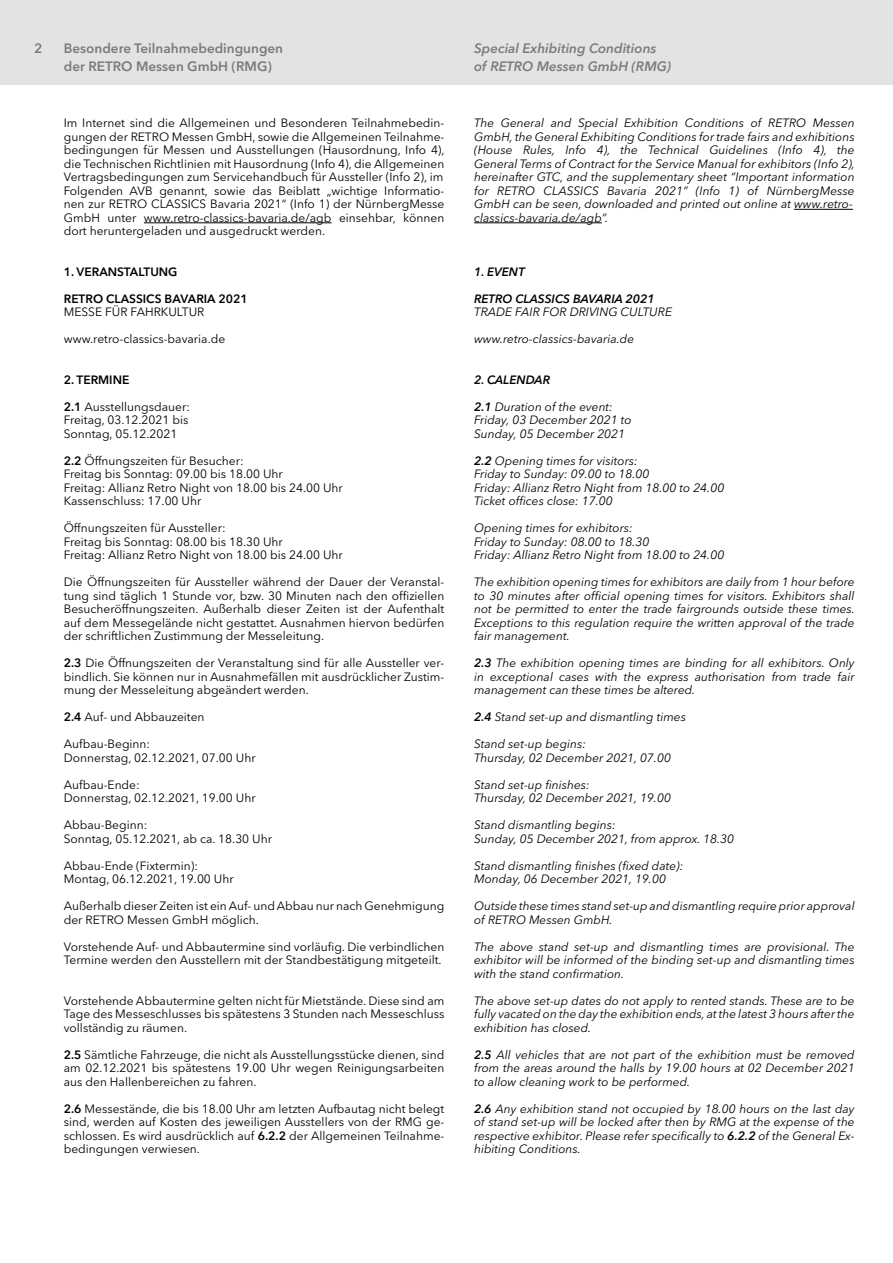
<style>
.page{position:relative;width:893px;height:1263px;background:#fff}
.page>*{position:absolute;margin:0;border:0;box-sizing:border-box;transform-origin:0 0}
.t1{font:600 13.5px "Avenir Next LT Pro";color:#7c7b7b}
.t2{font:italic 600 13.5px "Avenir Next LT Pro";color:#7c7b7b}
.t3{font:12px/13.5px "Avenir Next LT Pro";color:#000;text-align:justify}
.t4{font:italic 12px/13.5px "Avenir Next LT Pro";color:#000;text-align:justify}
.t5{font:600 12px "Avenir Next LT Pro";color:#000}
.t6{font:italic 600 12px "Avenir Next LT Pro";color:#000}
.s1{font-weight:600}
</style>
<div class="page">
<div style="left:0;top:0;width:893px;height:85px;background:#e3e3e3"></div>
<hr style="left:144px;top:222px;width:188px;height:1px;background:#000">
<hr style="left:794px;top:209px;width:59px;height:1px;background:#000">
<hr style="left:474px;top:222px;width:128px;height:1px;background:#000">
<p class="t1" style="left:34px;top:40px;width:10px">2</p>
<p class="t1" style="left:64px;top:40px;width:221px">Besondere Teilnahmebedingungen</p>
<p class="t1" style="left:64px;top:58px;width:210px">der RETRO Messen GmbH (RMG)</p>
<p class="t3" style="left:64px;top:116px;width:382px">Im Internet sind die Allgemeinen und Besonderen Teilnahmebedin&shy;gungen der RETRO Messen GmbH, sowie die Allgemeinen Teilnahme&shy;bedingungen für Messen und Ausstellungen (Hausordnung, Info 4), die Technischen Richtlinien mit Hausordnung (Info 4), die Allgemeinen</p>
<p class="t3" style="left:64px;top:170px;width:381px">Vertragsbedingungen zum Servicehandbuch für Aussteller (Info 2), im</p>
<p class="t3" style="left:64px;top:184px;width:382px">Folgenden AVB genannt, sowie das Beiblatt „wichtige Informatio&shy;nen zur RETRO CLASSICS Bavaria 2021“ (Info 1) der NürnbergMesse GmbH unter www.retro-classics-bavaria.de/agb einsehbar, können dort heruntergeladen und ausgedruckt werden.</p>
<p class="t5" style="left:64px;top:264px;width:115px">1. VERANSTALTUNG</p>
<p class="t5" style="left:64px;top:291px;width:186px">RETRO CLASSICS BAVARIA 2021</p>
<p class="t3" style="left:64px;top:305px;width:142px">MESSE FÜR FAHRKULTUR</p>
<p class="t3" style="left:64px;top:332px;width:163px">www.retro-classics-bavaria.de</p>
<p class="t5" style="left:64px;top:372px;width:67px">2. TERMINE</p>
<p class="t3" style="left:64px;top:400px;width:128px"><span class="s1">2.1</span> Ausstellungsdauer:</p>
<p class="t3" style="left:64px;top:413px;width:126px">Freitag, 03.12.2021 bis</p>
<p class="t3" style="left:64px;top:427px;width:115px">Sonntag, 05.12.2021</p>
<p class="t3" style="left:64px;top:454px;width:181px"><span class="s1">2.2</span> Öffnungszeiten für Besucher:</p>
<p class="t3" style="left:64px;top:467px;width:221px">Freitag bis Sonntag: 09.00 bis 18.00 Uhr</p>
<p class="t3" style="left:64px;top:481px;width:281px">Freitag: Allianz Retro Night von 18.00 bis 24.00 Uhr</p>
<p class="t3" style="left:64px;top:494px;width:139px">Kassenschluss: 17.00 Uhr</p>
<p class="t3" style="left:64px;top:521px;width:163px">Öffnungszeiten für Aussteller:</p>
<p class="t3" style="left:64px;top:535px;width:221px">Freitag bis Sonntag: 08.00 bis 18.30 Uhr</p>
<p class="t3" style="left:64px;top:548px;width:281px">Freitag: Allianz Retro Night von 18.00 bis 24.00 Uhr</p>
<p class="t3" style="left:64px;top:575px;width:382px">Die Öffnungszeiten für Aussteller während der Dauer der Veranstal&shy;tung sind täglich 1 Stunde vor, bzw. 30 Minuten nach den offiziellen Besucheröffnungszeiten. Außerhalb dieser Zeiten ist der Aufenthalt auf dem Messegelände nicht gestattet. Ausnahmen hiervon bedürfen der schriftlichen Zustimmung der Messeleitung.</p>
<p class="t3" style="left:64px;top:656px;width:382px"><span class="s1">2.3</span> Die Öffnungszeiten der Veranstaltung sind für alle Aussteller ver&shy;bindlich. Sie können nur in Ausnahmefällen mit ausdrücklicher Zustim&shy;mung der Messeleitung abgeändert werden.</p>
<p class="t3" style="left:64px;top:710px;width:142px"><span class="s1">2.4</span> Auf- und Abbauzeiten</p>
<p class="t3" style="left:64px;top:737px;width:88px">Aufbau-Beginn:</p>
<p class="t3" style="left:64px;top:751px;width:193px">Donnerstag, 02.12.2021, 07.00 Uhr</p>
<p class="t3" style="left:64px;top:778px;width:77px">Aufbau-Ende:</p>
<p class="t3" style="left:64px;top:791px;width:193px">Donnerstag, 02.12.2021, 19.00 Uhr</p>
<p class="t3" style="left:64px;top:818px;width:85px">Abbau-Beginn:</p>
<p class="t3" style="left:64px;top:832px;width:210px">Sonntag, 05.12.2021, ab ca. 18.30 Uhr</p>
<p class="t3" style="left:64px;top:859px;width:136px">Abbau-Ende (Fixtermin):</p>
<p class="t3" style="left:64px;top:872px;width:171px">Montag, 06.12.2021, 19.00 Uhr</p>
<p class="t3" style="left:64px;top:899px;width:382px">Außerhalb dieser Zeiten ist ein Auf- und Abbau nur nach Genehmigung der RETRO Messen GmbH möglich.</p>
<p class="t3" style="left:64px;top:940px;width:382px">Vorstehende Auf- und Abbautermine sind vorläufig. Die verbindlichen<br>Termine werden den Ausstellern mit der Standbestätigung mitgeteilt.</p>
<p class="t3" style="left:64px;top:994px;width:382px">Vorstehende Abbautermine gelten nicht für Mietstände. Diese sind am Tage des Messeschlusses bis spätestens 3 Stunden nach Messeschluss vollständig zu räumen.</p>
<p class="t3" style="left:64px;top:1048px;width:382px"><span class="s1">2.5</span> Sämtliche Fahrzeuge, die nicht als Ausstellungsstücke dienen, sind am 02.12.2021 bis spätestens 19.00 Uhr wegen Reinigungsarbeiten aus den Hallenbereichen zu fahren.</p>
<p class="t3" style="left:64px;top:1102px;width:382px"><span class="s1">2.6</span> Messestände, die bis 18.00 Uhr am letzten Aufbautag nicht belegt sind, werden auf Kosten des jeweiligen Ausstellers von der RMG ge&shy;schlossen. Es wird ausdrücklich auf <span class="s1">6.2.2</span> der Allgemeinen Teilnahme&shy;bedingungen verwiesen.</p>
<p class="t2" style="left:474px;top:40px;width:184px">Special Exhibiting Conditions</p>
<p class="t2" style="left:474px;top:58px;width:198px">of RETRO Messen GmbH (RMG)</p>
<p class="t4" style="left:474px;top:116px;width:382px">The General and Special Exhibition Conditions of RETRO Messen<br>GmbH, the General Exhibiting Conditions for trade fairs and exhibitions</p>
<p class="t4" style="left:474px;top:143px;width:382px">(House Rules, Info 4), the Technical Guidelines (Info 4), the General Terms of Contract for the Service Manual for exhibitors (Info 2), hereinafter GTC, and the supplementary sheet “Important information for RETRO CLASSICS Bavaria 2021” (Info 1) of NürnbergMesse GmbH can be seen, downloaded and printed out online at www.retro-</p>
<p class="t4" style="left:474px;top:211px;width:136px">classics-bavaria.de/agb”.</p>
<p class="t6" style="left:474px;top:264px;width:52px">1. EVENT</p>
<p class="t6" style="left:474px;top:291px;width:182px">RETRO CLASSICS BAVARIA 2021</p>
<p class="t4" style="left:474px;top:305px;width:199px">TRADE FAIR FOR DRIVING CULTURE</p>
<p class="t4" style="left:474px;top:332px;width:161px">www.retro-classics-bavaria.de</p>
<p class="t6" style="left:474px;top:372px;width:78px">2. CALENDAR</p>
<p class="t4" style="left:474px;top:400px;width:140px"><span class="s1">2.1</span> Duration of the event:</p>
<p class="t4" style="left:474px;top:413px;width:159px">Friday, 03 December 2021 to</p>
<p class="t4" style="left:474px;top:427px;width:153px">Sunday, 05 December 2021</p>
<p class="t4" style="left:474px;top:454px;width:165px"><span class="s1">2.2</span> Opening times for visitors:</p>
<p class="t4" style="left:474px;top:467px;width:177px">Friday to Sunday: 09.00 to 18.00</p>
<p class="t4" style="left:474px;top:481px;width:252px">Friday: Allianz Retro Night from 18.00 to 24.00</p>
<p class="t4" style="left:474px;top:494px;width:140px">Ticket offices close: 17.00</p>
<p class="t4" style="left:474px;top:521px;width:160px">Opening times for exhibitors:</p>
<p class="t4" style="left:474px;top:535px;width:177px">Friday to Sunday: 08.00 to 18.30</p>
<p class="t4" style="left:474px;top:548px;width:252px">Friday: Allianz Retro Night from 18.00 to 24.00</p>
<p class="t4" style="left:474px;top:575px;width:382px">The exhibition opening times for exhibitors are daily from 1 hour before</p>
<p class="t4" style="left:474px;top:589px;width:382px">to 30 minutes after official opening times for visitors. Exhibitors shall not be permitted to enter the trade fairgrounds outside these times.<br>Exceptions to this regulation require the written approval of the trade fair management.</p>
<p class="t4" style="left:474px;top:656px;width:382px"><span class="s1">2.3</span> The exhibition opening times are binding for all exhibitors. Only in exceptional cases with the express authorisation from trade fair management can these times be altered.</p>
<p class="t4" style="left:474px;top:710px;width:213px"><span class="s1">2.4</span> Stand set-up and dismantling times</p>
<p class="t4" style="left:474px;top:737px;width:113px">Stand set-up begins:</p>
<p class="t4" style="left:474px;top:751px;width:198px">Thursday, 02 December 2021, 07.00</p>
<p class="t4" style="left:474px;top:778px;width:117px">Stand set-up finishes:</p>
<p class="t4" style="left:474px;top:791px;width:198px">Thursday, 02 December 2021, 19.00</p>
<p class="t4" style="left:474px;top:818px;width:143px">Stand dismantling begins:</p>
<p class="t4" style="left:474px;top:832px;width:262px">Sunday, 05 December 2021, from approx. 18.30</p>
<p class="t4" style="left:474px;top:859px;width:211px">Stand dismantling finishes (fixed date):</p>
<p class="t4" style="left:474px;top:872px;width:193px">Monday, 06 December 2021, 19.00</p>
<p class="t4" style="left:474px;top:899px;width:382px">Outside these times stand set-up and dismantling require prior approval of RETRO Messen GmbH.</p>
<p class="t4" style="left:474px;top:940px;width:382px">The above stand set-up and dismantling times are provisional. The exhibitor will be informed of the binding set-up and dismantling times with the stand confirmation.</p>
<p class="t4" style="left:474px;top:994px;width:382px">The above set-up dates do not apply to rented stands. These are to be fully vacated on the day the exhibition ends, at the latest 3 hours after the exhibition has closed.</p>
<p class="t4" style="left:474px;top:1048px;width:382px"><span class="s1">2.5</span> All vehicles that are not part of the exhibition must be removed from the areas around the halls by 19.00 hours at 02 December 2021 to allow cleaning work to be performed.</p>
<p class="t4" style="left:474px;top:1102px;width:382px"><span class="s1">2.6</span> Any exhibition stand not occupied by 18.00 hours on the last day of stand set-up will be locked after then by RMG at the expense of the respective exhibitor. Please refer specifically to <span class="s1">6.2.2</span> of the General Ex&shy;hibiting Conditions.</p>
</div>
